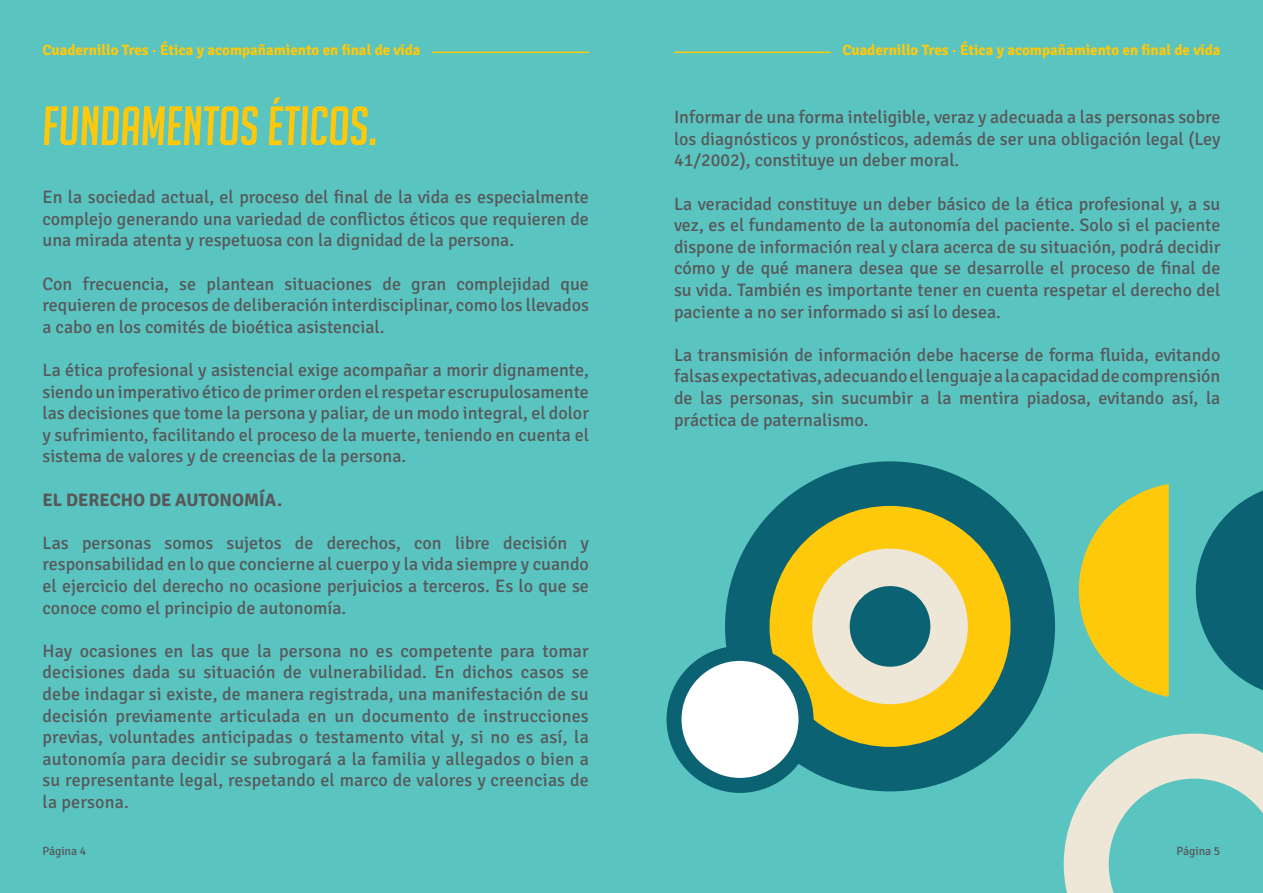
<style>
.page{position:relative;width:1263px;height:893px;background:#5ac4c0}
.page>*{position:absolute;margin:0;border:0;box-sizing:border-box;transform-origin:0 0}
.t1{font:italic 54px "Big Noodle Titling";color:#fec80b}
.t2{font:18px/21.6px "Signika";color:#57585a;text-align:justify}
.t3{font:700 18px "Signika";color:#57585a}
.t4{font:700 15px "Signika";color:#fec80b}
.t5{font:12px "Signika";letter-spacing:-.005em;color:#57585a}
</style>
<div class="page">
<hr style="left:674px;top:52px;width:157px;height:1px;background:#fec80b">
<hr style="left:432px;top:52px;width:157px;height:1px;background:#fec80b">
<svg style="left:1064px;top:734px;width:199px;height:159px"></svg>
<div style="left:725px;top:461px;width:330px;height:330px;background:#0a6272;border-radius:50%"></div>
<div style="left:769px;top:506px;width:241px;height:241px;background:#fec80b;border-radius:50%"></div>
<div style="left:812px;top:549px;width:156px;height:155px;background:#eee6d6;border-radius:50%"></div>
<div style="left:850px;top:586px;width:80px;height:81px;background:#0a6272;border-radius:50%"></div>
<div style="left:674px;top:653px;width:132px;height:132px;background:#fff;border-radius:50%"></div>
<div style="left:666px;top:646px;width:147px;height:147px;border:15px solid #0a6272;border-radius:50%"></div>
<svg style="left:1079px;top:484px;width:90px;height:213px"></svg>
<svg style="left:1196px;top:490px;width:67px;height:201px"></svg>
<p class="t4" style="left:43px;top:39px;width:380px">Cuadernillo Tres · Ética y acompañamiento en final de vida</p>
<p class="t4" style="left:842px;top:39px;width:380px">Cuadernillo Tres · Ética y acompañamiento en final de vida</p>
<h1 class="t1" style="left:43px;top:95px;width:336px">FUNDAMENTOS ÉTICOS.</h1>
<p class="t2" style="left:43px;top:185px;width:548px">En la sociedad actual, el proceso del final de la vida es especialmente complejo generando una variedad de conflictos éticos que requieren de una mirada atenta y respetuosa con la dignidad de la persona.</p>
<p class="t2" style="left:43px;top:271px;width:548px">Con frecuencia, se plantean situaciones de gran complejidad que requieren de procesos de deliberación interdisciplinar, como los llevados a cabo en los comités de bioética asistencial.</p>
<p class="t2" style="left:43px;top:358px;width:548px">La ética profesional y asistencial exige acompañar a morir dignamente, siendo un imperativo ético de primer orden el respetar escrupulosamente las decisiones que tome la persona y paliar, de un modo integral, el dolor y sufrimiento, facilitando el proceso de la muerte, teniendo en cuenta el sistema de valores y de creencias de la persona.</p>
<p class="t3" style="left:43px;top:489px;width:241px">EL DERECHO DE AUTONOMÍA.</p>
<p class="t2" style="left:43px;top:531px;width:548px">Las personas somos sujetos de derechos, con libre decisión y responsabilidad en lo que concierne al cuerpo y la vida siempre y cuando el ejercicio del derecho no ocasione perjuicios a terceros. Es lo que se conoce como el principio de autonomía.</p>
<p class="t2" style="left:43px;top:639px;width:548px">Hay ocasiones en las que la persona no es competente para tomar decisiones dada su situación de vulnerabilidad. En dichos casos se debe indagar si existe, de manera registrada, una manifestación de su decisión previamente articulada en un documento de instrucciones previas, voluntades anticipadas o testamento vital y, si no es así, la autonomía para decidir se subrogará a la familia y allegados o bien a su representante legal, respetando el marco de valores y creencias de la persona.</p>
<p class="t2" style="left:674px;top:105px;width:548px">Informar de una forma inteligible, veraz y adecuada a las personas sobre los diagnósticos y pronósticos, además de ser una obligación legal (Ley 41/2002), constituye un deber moral.</p>
<p class="t2" style="left:674px;top:192px;width:548px">La veracidad constituye un deber básico de la ética profesional y, a su vez, es el fundamento de la autonomía del paciente. Solo si el paciente dispone de información real y clara acerca de su situación, podrá decidir cómo y de qué manera desea que se desarrolle el proceso de final de su vida. También es importante tener en cuenta respetar el derecho del paciente a no ser informado si así lo desea.</p>
<p class="t2" style="left:674px;top:343px;width:548px">La transmisión de información debe hacerse de forma fluida, evitando falsas expectativas, adecuando el lenguaje a la capacidad de comprensión de las personas, sin sucumbir a la mentira piadosa, evitando así, la práctica de paternalismo.</p>
<p class="t5" style="left:43px;top:846px;width:45px">Página 4</p>
<p class="t5" style="left:1176px;top:846px;width:45px">Página 5</p>
</div>
